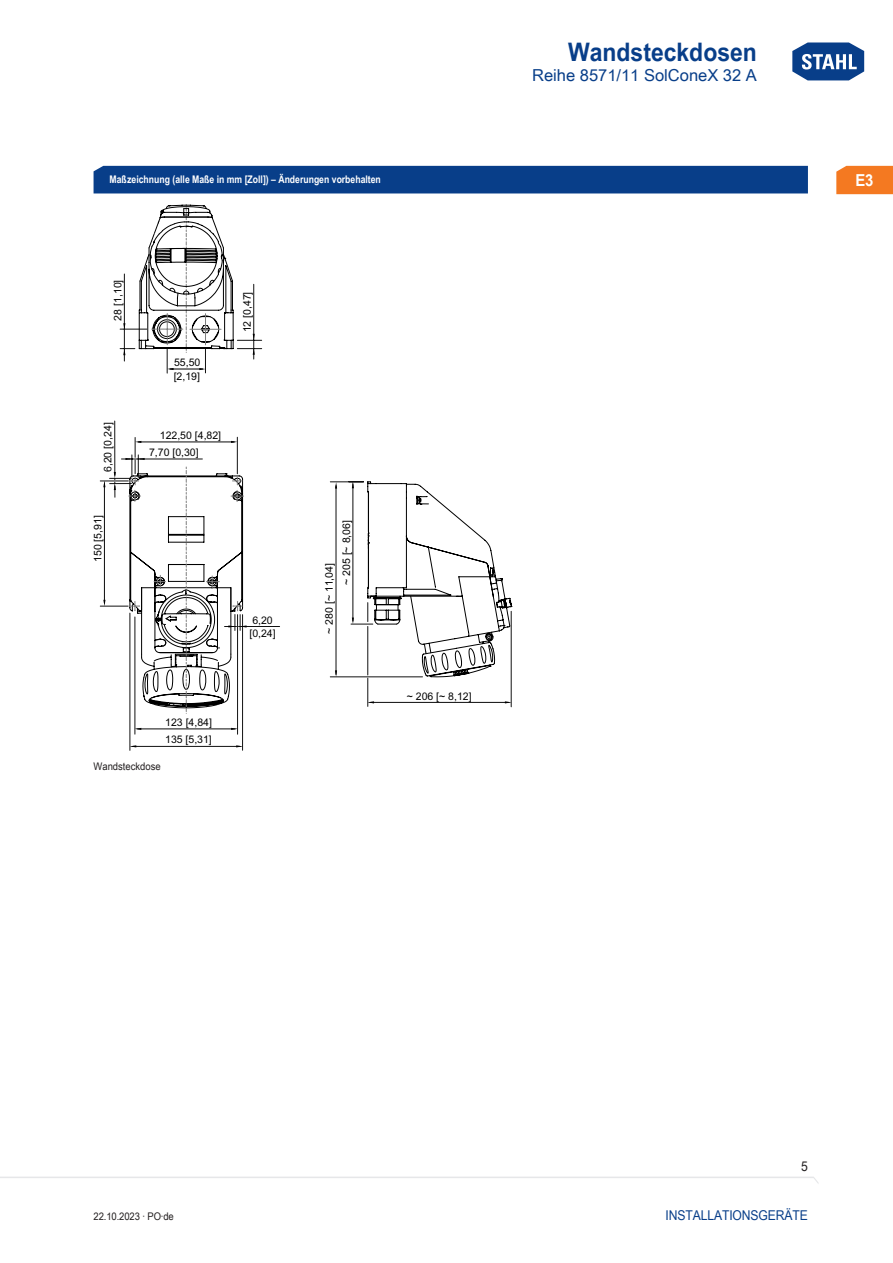
<style>
.page{position:relative;width:893px;height:1263px;background:#fff}
.page>*{position:absolute;margin:0;border:0;box-sizing:border-box;transform-origin:0 0}
.t1{font:700 25.5px "Arial Unicode MS";color:#083e89;scale:.9 1}
.t2{font:16.5px "Arial Unicode MS";color:#083e89}
.t3{font:700 16.5px "Arial Unicode MS";color:#fff;scale:.9 1}
.t4{font:13.5px "Arial Unicode MS";letter-spacing:-.01em;color:#083e89;scale:.9 1}
.t5{font:13.5px "Arial Unicode MS";color:#231f20;scale:.9 1}
.t6{font:10.5px/17.1px "Arial Unicode MS";color:#000}
.TabHeader1stColumn{font:700 10.5px "Arial Unicode MS";color:#fff;scale:.83 1}
.t7{font:10.5px "Arial Unicode MS";color:#231f20;scale:.9 1}
</style>
<div class="page">
<svg style="left:792px;top:42px;width:73px;height:39px"></svg>
<svg style="left:0;top:1176px;width:818px;height:7px"></svg>
<div style="left:836px;top:166px;width:57px;height:28px;background:#f47921"></div>
<hr style="left:138px;top:729px;width:96px;height:1px;background:#111">
<hr style="left:237px;top:615px;width:1px;height:119px;background:#111">
<hr style="left:135px;top:617px;width:1px;height:117px;background:#111">
<hr style="left:133px;top:746px;width:106px;height:1px;background:#111">
<hr style="left:130px;top:613px;width:1px;height:137px;background:#111">
<hr style="left:242px;top:615px;width:1px;height:135px;background:#111">
<hr style="left:330px;top:677px;width:92px;height:1px;background:#111">
<hr style="left:114px;top:421px;width:1px;height:54px;background:#111">
<hr style="left:511px;top:611px;width:1px;height:96px;background:#111">
<svg style="left:120px;top:204px;width:142px;height:169px"></svg>
<hr style="left:336px;top:486px;width:1px;height:188px;background:#111">
<svg style="left:335px;top:482px;width:2px;height:7px"></svg>
<svg style="left:335px;top:670px;width:2px;height:7px"></svg>
<svg style="left:231px;top:728px;width:6px;height:2px"></svg>
<svg style="left:135px;top:728px;width:6px;height:2px"></svg>
<svg style="left:349px;top:481px;width:163px;height:225px"></svg>
<hr style="left:367px;top:626px;width:1px;height:49px;background:#111">
<svg style="left:100px;top:437px;width:147px;height:276px"></svg>
<div style="left:94px;top:166px;width:714px;height:27px;background:#083e89"></div>
<p class="TabHeader1stColumn" style="left:109px;top:172px;width:329px">Maßzeichnung (alle Maße in mm [Zoll]) – Änderungen vorbehalten</p>
<p class="t6" style="left:110px;top:320px;width:42px;rotate:-90deg">28 [1,10]</p>
<p class="t6" style="left:174px;top:355px;width:28px">55,50</p>
<p class="t6" style="left:174px;top:369px;width:28px">[2,19]</p>
<p class="t6" style="left:100px;top:472px;width:51px;rotate:-90deg">6,20 [0,24]</p>
<p class="t6" style="left:149px;top:428px;width:74px;text-indent:11px">122,50 [4,82]<br>7,70 [0,30]</p>
<p class="t6" style="left:90px;top:562px;width:48px;rotate:-90deg">150 [5,91]</p>
<p class="t6" style="left:240px;top:332px;width:42px;rotate:-90deg">12 [0,47]</p>
<p class="t6" style="left:252px;top:613px;width:22px">6,20</p>
<p class="t6" style="left:249px;top:626px;width:28px">[0,24]</p>
<p class="t6" style="left:165px;top:715px;width:48px">123 [4,84]<br>135 [5,31]</p>
<p class="t7" style="left:94px;top:759px;width:76px">Wandsteckdose</p>
<p class="t6" style="left:339px;top:585px;width:66px;rotate:-90deg">~ 205 [~ 8,06]</p>
<p class="t6" style="left:322px;top:634px;width:72px;rotate:-90deg">~ 280 [~ 11,04]</p>
<p class="t6" style="left:407px;top:688px;width:66px">~ 206 [~ 8,12]</p>
<h1 class="t1" style="left:568px;top:33px;width:211px">Wandsteckdosen</h1>
<h2 class="t2" style="left:532px;top:63px;width:226px">Reihe 8571/11 SolConeX 32 A</h2>
<h2 class="t3" style="left:855px;top:168px;width:22px">E3</h2>
<p class="t5" style="left:801px;top:1157px;width:9px">5</p>
<p class="t7" style="left:94px;top:1208px;width:91px">22.10.2023 · PO·de</p>
<p class="t4" style="left:666px;top:1205px;width:160px">Installationsgeräte</p>
</div>
